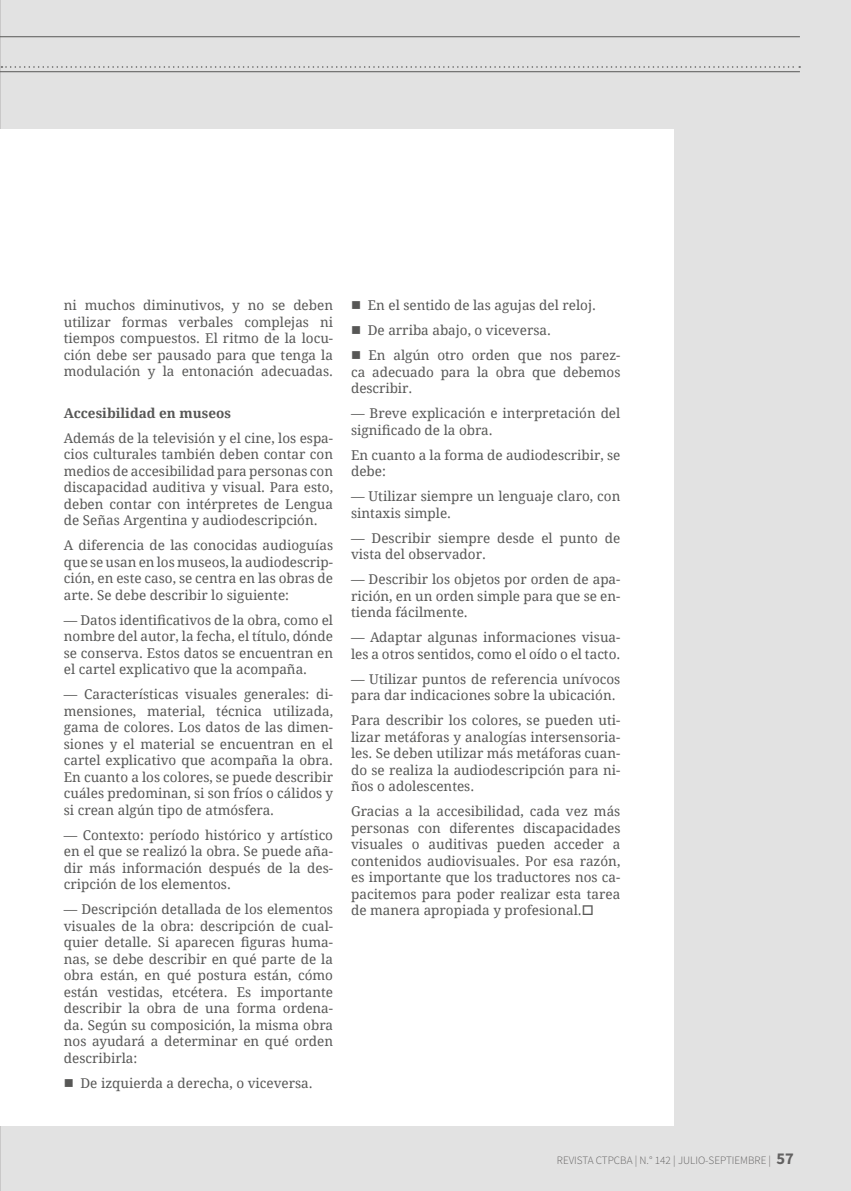
<style>
.page{position:relative;width:851px;height:1191px;background:#fff}
.page>*{position:absolute;margin:0;border:0;box-sizing:border-box;transform-origin:0 0}
.t1{font:13.5px/16.5px "Droid Serif";color:#575756;text-align:justify}
.t2{font:700 13.5px "Droid Serif";color:#575756}
.t3{font:300 11.25px "Source Sans Pro";color:#706f6f}
.s1{font-weight:700;font-size:16.5px}
</style>
<div class="page">
<hr style="left:0;top:0;width:1px;height:1191px;background:#706f6f">
<div style="left:1px;top:0;width:849px;height:1191px;background:#e2e2e2"></div>
<div style="left:0;top:130px;width:673px;height:996px;background:#fff"></div>
<svg style="left:1px;top:66px;width:799px;height:2px"></svg>
<hr style="left:0;top:36px;width:799px;height:1px;background:#575756">
<hr style="left:0;top:71px;width:799px;height:1px;background:#575756">
<p class="t1" style="left:64px;top:297px;width:271px">ni muchos diminutivos, y no se deben utilizar formas verbales complejas ni tiempos compuestos. El ritmo de la locu&shy;ción debe ser pausado para que tenga la modulación y la entonación adecuadas.</p>
<p class="t2" style="left:64px;top:403px;width:169px">Accesibilidad en museos</p>
<p class="t1" style="left:64px;top:429px;width:271px">Además de la televisión y el cine, los espa&shy;cios culturales también deben contar con medios de accesibilidad para personas con discapacidad auditiva y visual. Para esto, deben contar con intérpretes de Lengua de Señas Argentina y audiodescripción.</p>
<p class="t1" style="left:64px;top:537px;width:271px">A diferencia de las conocidas audioguías que se usan en los museos, la audiodescrip&shy;ción, en este caso, se centra en las obras de arte. Se debe describir lo siguiente:</p>
<p class="t1" style="left:64px;top:611px;width:271px">— Datos identificativos de la obra, como el nombre del autor, la fecha, el título, dónde se conserva. Estos datos se encuentran en el cartel explicativo que la acompaña.</p>
<p class="t1" style="left:64px;top:686px;width:271px">— Características visuales generales: di&shy;mensiones, material, técnica utilizada, gama de colores. Los datos de las dimen&shy;siones y el material se encuentran en el cartel explicativo que acompaña la obra.<br>En cuanto a los colores, se puede describir cuáles predominan, si son fríos o cálidos y si crean algún tipo de atmósfera.</p>
<p class="t1" style="left:64px;top:826px;width:271px">— Contexto: período histórico y artístico en el que se realizó la obra. Se puede aña&shy;dir más información después de la des&shy;cripción de los elementos.</p>
<p class="t1" style="left:64px;top:901px;width:271px">— Descripción detallada de los elementos visuales de la obra: descripción de cual&shy;quier detalle. Si aparecen figuras huma&shy;nas, se debe describir en qué parte de la obra están, en qué postura están, cómo están vestidas, etcétera. Es importante describir la obra de una forma ordena&shy;da. Según su composición, la misma obra nos ayudará a determinar en qué orden describirla:</p>
<p class="t1" style="left:64px;top:1074px;width:250px">■ De izquierda a derecha, o viceversa.</p>
<p class="t1" style="left:351px;top:297px;width:246px">■ En el sentido de las agujas del reloj.</p>
<p class="t1" style="left:351px;top:322px;width:201px">■ De arriba abajo, o viceversa.</p>
<p class="t1" style="left:351px;top:347px;width:271px">■ En algún otro orden que nos parez&shy;ca adecuado para la obra que debemos describir.</p>
<p class="t1" style="left:351px;top:405px;width:271px">— Breve explicación e interpretación del significado de la obra.</p>
<p class="t1" style="left:351px;top:446px;width:271px">En cuanto a la forma de audiodescribir, se debe:</p>
<p class="t1" style="left:351px;top:488px;width:271px">— Utilizar siempre un lenguaje claro, con sintaxis simple.</p>
<p class="t1" style="left:351px;top:529px;width:271px">— Describir siempre desde el punto de vista del observador.</p>
<p class="t1" style="left:351px;top:571px;width:271px">— Describir los objetos por orden de apa&shy;rición, en un orden simple para que se en&shy;tienda fácilmente.</p>
<p class="t1" style="left:351px;top:629px;width:271px">— Adaptar algunas informaciones visua&shy;les a otros sentidos, como el oído o el tacto.</p>
<p class="t1" style="left:351px;top:670px;width:271px">— Utilizar puntos de referencia unívocos para dar indicaciones sobre la ubicación.</p>
<p class="t1" style="left:351px;top:712px;width:271px">Para describir los colores, se pueden uti&shy;lizar metáforas y analogías intersensoria&shy;les. Se deben utilizar más metáforas cuan&shy;do se realiza la audiodescripción para ni&shy;ños o adolescentes.</p>
<p class="t1" style="left:351px;top:803px;width:271px">Gracias a la accesibilidad, cada vez más personas con diferentes discapacidades visuales o auditivas pueden acceder a contenidos audiovisuales. Por esa razón, es importante que los traductores nos ca&shy;pacitemos para poder realizar esta tarea de manera apropiada y profesional.□</p>
<p class="t3" style="left:557px;top:1153px;width:238px">REVISTA CTPCBA | N.° 142 | JULIO-SEPTIEMBRE | <span class="s1">57</span></p>
</div>
